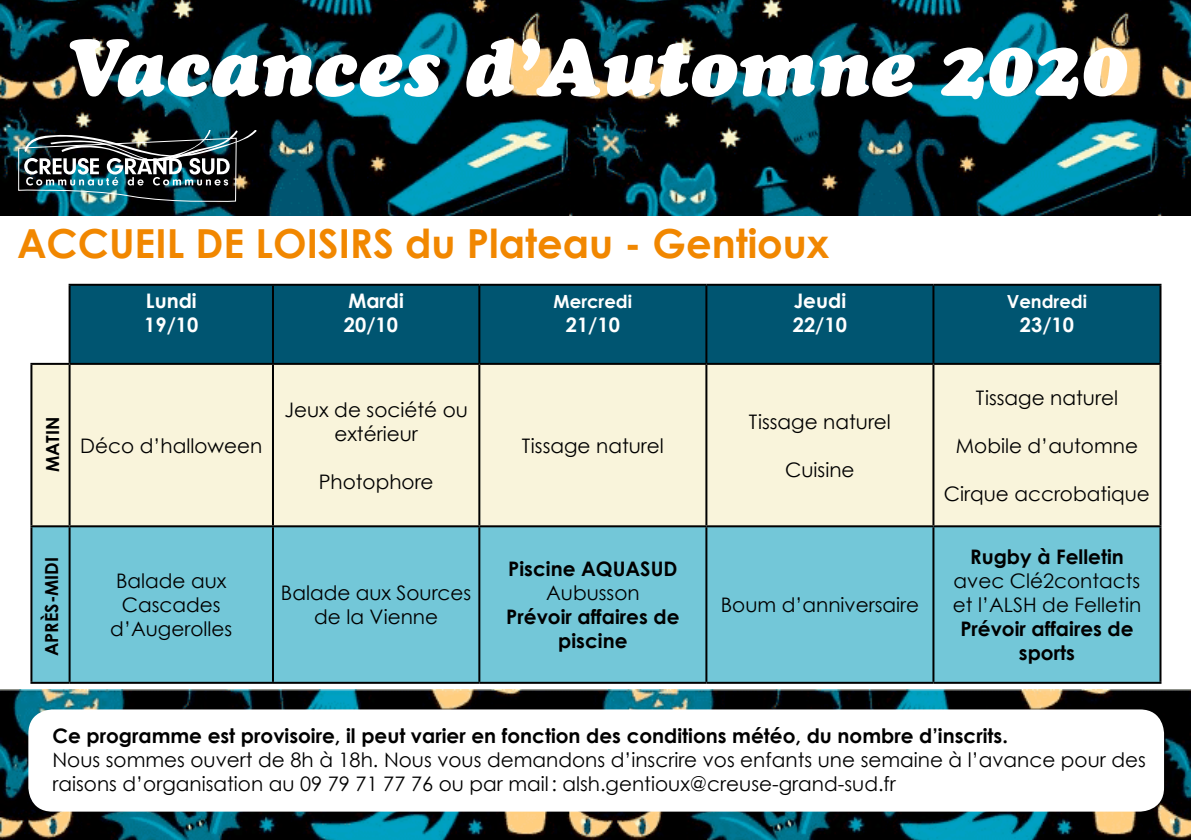
<style>
.page{position:relative;width:1191px;height:840px;background:#fff}
.page>*{position:absolute;margin:0;border:0;box-sizing:border-box;transform-origin:0 0}
.t1{font:italic 80px "Cooper Black Std";color:#fff}
.t2{font:700 40px "Century Gothic";color:#f18700}
.Titre{font:20px/24px "Century Gothic";color:#000;text-align:center}
.Titre-2{font:700 20px/24px "Century Gothic";color:#000;text-align:center}
.Titre-3{font:700 20px "Century Gothic";color:#fff}
.Titre-4{font:700 18px "Century Gothic";color:#fff}
.t3{font:700 18px "Century Gothic";color:#000}
.s1{font-weight:400}
</style>
<div class="page">
<img style="left:0;top:689px;width:1191px;height:150px">
<img style="left:0;top:0;width:1191px;height:215px">
<div style="left:71px;top:285px;width:1088px;height:77px;background:#005571"></div>
<div style="left:32px;top:364px;width:1127px;height:161px;background:#f9f4db"></div>
<div style="left:32px;top:527px;width:1127px;height:154px;background:#73c7d8"></div>
<hr style="left:69px;top:283px;width:204px;height:2px;background:#000">
<hr style="left:69px;top:285px;width:2px;height:77px;background:#000">
<hr style="left:273px;top:283px;width:206px;height:2px;background:#000">
<hr style="left:272px;top:285px;width:2px;height:77px;background:#000">
<hr style="left:479px;top:283px;width:227px;height:2px;background:#000">
<hr style="left:478px;top:285px;width:2px;height:77px;background:#000">
<hr style="left:706px;top:283px;width:227px;height:2px;background:#000">
<hr style="left:705px;top:285px;width:2px;height:77px;background:#000">
<hr style="left:933px;top:283px;width:228px;height:2px;background:#000">
<hr style="left:932px;top:285px;width:2px;height:77px;background:#000">
<hr style="left:1159px;top:285px;width:2px;height:77px;background:#000">
<hr style="left:30px;top:362px;width:40px;height:2px;background:#000">
<hr style="left:30px;top:364px;width:2px;height:161px;background:#000">
<hr style="left:70px;top:362px;width:203px;height:2px;background:#000">
<hr style="left:69px;top:364px;width:2px;height:161px;background:#000">
<hr style="left:273px;top:362px;width:206px;height:2px;background:#000">
<hr style="left:272px;top:364px;width:2px;height:161px;background:#000">
<hr style="left:479px;top:362px;width:227px;height:2px;background:#000">
<hr style="left:478px;top:364px;width:2px;height:161px;background:#000">
<hr style="left:706px;top:362px;width:227px;height:2px;background:#000">
<hr style="left:705px;top:364px;width:2px;height:161px;background:#000">
<hr style="left:933px;top:362px;width:228px;height:2px;background:#000">
<hr style="left:932px;top:364px;width:2px;height:161px;background:#000">
<hr style="left:1159px;top:364px;width:2px;height:161px;background:#000">
<hr style="left:30px;top:525px;width:40px;height:2px;background:#000">
<hr style="left:30px;top:527px;width:2px;height:154px;background:#000">
<hr style="left:70px;top:525px;width:203px;height:2px;background:#000">
<hr style="left:69px;top:527px;width:2px;height:154px;background:#000">
<hr style="left:273px;top:525px;width:206px;height:2px;background:#000">
<hr style="left:272px;top:527px;width:2px;height:154px;background:#000">
<hr style="left:479px;top:525px;width:227px;height:2px;background:#000">
<hr style="left:478px;top:527px;width:2px;height:154px;background:#000">
<hr style="left:706px;top:525px;width:227px;height:2px;background:#000">
<hr style="left:705px;top:527px;width:2px;height:154px;background:#000">
<hr style="left:933px;top:525px;width:228px;height:2px;background:#000">
<hr style="left:932px;top:527px;width:2px;height:154px;background:#000">
<hr style="left:1159px;top:527px;width:2px;height:154px;background:#000">
<hr style="left:30px;top:681px;width:40px;height:2px;background:#000">
<hr style="left:70px;top:681px;width:203px;height:2px;background:#000">
<hr style="left:273px;top:681px;width:206px;height:2px;background:#000">
<hr style="left:479px;top:681px;width:227px;height:2px;background:#000">
<hr style="left:706px;top:681px;width:227px;height:2px;background:#000">
<hr style="left:933px;top:681px;width:228px;height:2px;background:#000">
<img style="left:18px;top:130px;width:239px;height:73px">
<div style="left:28px;top:709px;width:1136px;height:102px;background:#fff;border-radius:24px"></div>
<p class="t1" style="left:64px;top:18px;width:1064px">Vacances d’Automne 2020</p>
<p class="t2" style="left:17px;top:219px;width:813px">ACCUEIL DE LOISIRS du Plateau - Gentioux</p>
<p class="Titre-3" style="left:146px;top:288px;width:52px">Lundi</p>
<p class="Titre-3" style="left:144px;top:312px;width:55px">19/10</p>
<p class="Titre-3" style="left:348px;top:288px;width:57px">Mardi</p>
<p class="Titre-3" style="left:344px;top:312px;width:56px">20/10</p>
<p class="t3" style="left:41px;top:472px;width:57px;rotate:-90deg">MATIN</p>
<p class="Titre" style="left:80px;top:433px;width:183px">Déco d’halloween</p>
<p class="Titre" style="left:284px;top:397px;width:185px">Jeux de société ou extérieur</p>
<p class="Titre" style="left:319px;top:469px;width:116px">Photophore</p>
<p class="t3" style="left:40px;top:655px;width:100px;rotate:-90deg">APRÈS-MIDI</p>
<p class="Titre" style="left:110px;top:568px;width:123px">Balade aux<br>Cascades d’Augerolles</p>
<p class="Titre" style="left:281px;top:580px;width:192px">Balade aux Sources de la Vienne</p>
<p class="Titre-4" style="left:553px;top:290px;width:80px">Mercredi</p>
<p class="Titre-3" style="left:566px;top:312px;width:55px">21/10</p>
<p class="Titre" style="left:522px;top:433px;width:144px">Tissage naturel</p>
<p class="Titre-2" style="left:508px;top:556px;width:171px">Piscine AQUASUD<br><span class="s1">Aubusson</span></p>
<p class="Titre-2" style="left:506px;top:604px;width:175px">Prévoir affaires de piscine</p>
<p class="Titre-3" style="left:793px;top:288px;width:54px">Jeudi</p>
<p class="Titre-3" style="left:793px;top:312px;width:55px">22/10</p>
<p class="Titre" style="left:749px;top:409px;width:144px">Tissage naturel</p>
<p class="Titre" style="left:785px;top:457px;width:71px">Cuisine</p>
<p class="Titre" style="left:720px;top:592px;width:200px">Boum d’anniversaire</p>
<p class="Titre-4" style="left:1006px;top:290px;width:82px">Vendredi</p>
<p class="Titre-3" style="left:1020px;top:312px;width:55px">23/10</p>
<p class="Titre" style="left:976px;top:385px;width:144px">Tissage naturel</p>
<p class="Titre" style="left:956px;top:433px;width:184px">Mobile d’automne</p>
<p class="Titre" style="left:944px;top:481px;width:207px">Cirque accrobatique</p>
<p class="Titre-2" style="left:970px;top:544px;width:155px">Rugby à Felletin</p>
<p class="Titre" style="left:953px;top:568px;width:188px">avec Clé2contacts</p>
<p class="Titre" style="left:952px;top:592px;width:190px">et l’ALSH de Felletin</p>
<p class="Titre-2" style="left:960px;top:616px;width:175px">Prévoir affaires de sports</p>
<p class="Titre-2" style="left:52px;top:722px;width:957px">Ce programme est provisoire, il peut varier en fonction des conditions météo, du nombre d’inscrits.</p>
<p class="Titre" style="left:52px;top:747px;width:1095px;text-align:left">Nous sommes ouvert de 8h à 18h. Nous vous demandons d’inscrire vos enfants une semaine à l’avance pour des raisons d’organisation au 09 79 71 77 76 ou par mail: alsh.gentioux@creuse-grand-sud.fr</p>
</div>
